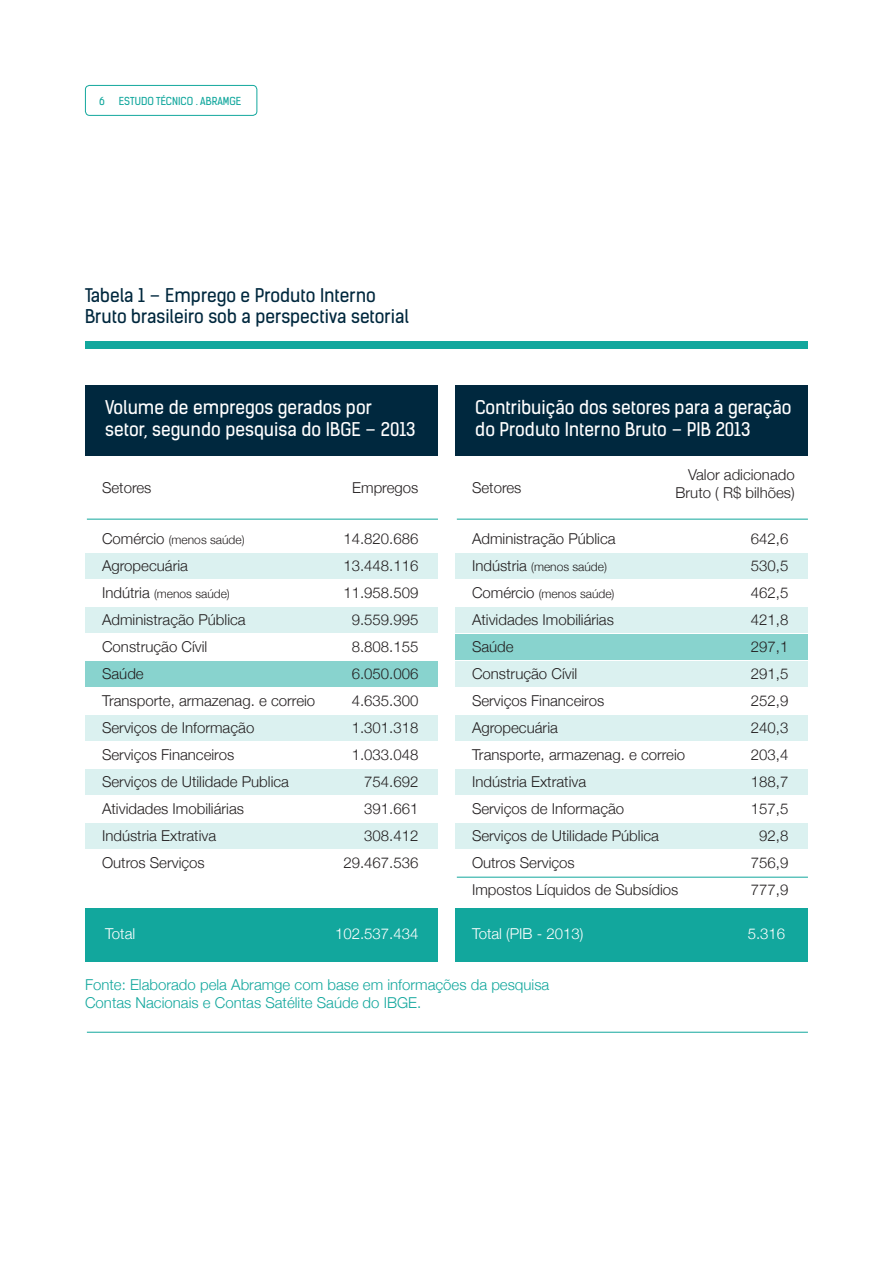
<style>
.page{position:relative;width:893px;height:1263px;background:#fff}
.page>*{position:absolute;margin:0;border:0;box-sizing:border-box;transform-origin:0 0}
.t1{font:18px/21.6px "Kelson Sans";color:#fff}
.t2{font:18px "Kelson Sans";color:#00283e}
.t3{font:300 15px "Helvetica Neue";color:#231f20}
._04_texto_corrido{font:300 15px "Helvetica Neue";color:#12a79d}
.t4{font:300 15px "Helvetica Neue";color:#fff}
.t5{font:300 12px "Helvetica Neue";color:#231f20}
.t6{font:10.5px "Kelson Sans";color:#12a79d}
.s1{font-size:15px}
</style>
<div class="page">
<div style="left:85px;top:85px;width:172px;height:31px;border:1px solid #12a79d;border-radius:4px"></div>
<div style="left:85px;top:554px;width:353px;height:25px;background:#dbf1f0"></div>
<div style="left:455px;top:554px;width:353px;height:25px;background:#dbf1f0"></div>
<div style="left:85px;top:607px;width:353px;height:25px;background:#dbf1f0"></div>
<div style="left:455px;top:607px;width:353px;height:25px;background:#dbf1f0"></div>
<div style="left:455px;top:661px;width:353px;height:26px;background:#dbf1f0"></div>
<div style="left:85px;top:661px;width:353px;height:26px;background:#88d3ce"></div>
<div style="left:455px;top:634px;width:353px;height:26px;background:#88d3ce"></div>
<div style="left:85px;top:716px;width:353px;height:25px;background:#dbf1f0"></div>
<div style="left:455px;top:716px;width:353px;height:25px;background:#dbf1f0"></div>
<div style="left:85px;top:769px;width:353px;height:25px;background:#dbf1f0"></div>
<div style="left:455px;top:769px;width:353px;height:25px;background:#dbf1f0"></div>
<div style="left:85px;top:823px;width:353px;height:26px;background:#dbf1f0"></div>
<div style="left:455px;top:823px;width:353px;height:26px;background:#dbf1f0"></div>
<hr style="left:87px;top:519px;width:351px;height:1px;background:#12a79d">
<hr style="left:87px;top:1032px;width:721px;height:1px;background:#12a79d">
<hr style="left:457px;top:519px;width:351px;height:1px;background:#12a79d">
<hr style="left:457px;top:877px;width:351px;height:1px;background:#12a79d">
<div style="left:85px;top:385px;width:353px;height:71px;background:#00283e"></div>
<div style="left:85px;top:908px;width:353px;height:53px;background:#12a79d"></div>
<div style="left:455px;top:385px;width:353px;height:71px;background:#00283e"></div>
<div style="left:455px;top:908px;width:353px;height:53px;background:#12a79d"></div>
<div style="left:85px;top:341px;width:723px;height:8px;background:#12a79d"></div>
<p class="t6" style="left:99px;top:94px;width:7px">6</p>
<p class="t6" style="left:119px;top:94px;width:124px">ESTUDO TÉCNICO . ABRAMGE</p>
<p class="t2" style="left:85px;top:284px;width:292px">Tabela 1 – Emprego e Produto Interno</p>
<p class="t2" style="left:85px;top:305px;width:326px">Bruto brasileiro sob a perspectiva setorial</p>
<p class="t1" style="left:105px;top:397px;width:312px">Volume de empregos gerados por setor, segundo pesquisa do IBGE – 2013</p>
<p class="t1" style="left:475px;top:397px;width:318px">Contribuição dos setores para a geração do Produto Interno Bruto – PIB 2013</p>
<p class="t3" style="left:102px;top:475px;width:51px">Setores</p>
<p class="t3" style="left:352px;top:475px;width:68px">Empregos</p>
<p class="t3" style="left:472px;top:475px;width:51px">Setores</p>
<p class="t3" style="left:688px;top:463px;width:108px">Valor adicionado</p>
<p class="t3" style="left:675px;top:481px;width:121px">Bruto ( R$ bilhões)</p>
<p class="t5" style="left:102px;top:530px;width:144px"><span class="s1">Comércio</span> (menos saúde)</p>
<p class="t3" style="left:102px;top:553px;width:87px">Agropecuária</p>
<p class="t5" style="left:102px;top:584px;width:129px"><span class="s1">Indútria</span> (menos saúde)</p>
<p class="t3" style="left:102px;top:607px;width:145px">Administração Pública</p>
<p class="t3" style="left:102px;top:634px;width:107px">Construção Cívil</p>
<p class="t3" style="left:102px;top:661px;width:43px">Saúde</p>
<p class="t3" style="left:102px;top:688px;width:215px">Transporte, armazenag. e correio</p>
<p class="t3" style="left:102px;top:715px;width:154px">Serviços de Informação</p>
<p class="t3" style="left:102px;top:742px;width:134px">Serviços Financeiros</p>
<p class="t3" style="left:102px;top:769px;width:188px">Serviços de Utilidade Publica</p>
<p class="t3" style="left:102px;top:796px;width:143px">Atividades Imobiliárias</p>
<p class="t3" style="left:102px;top:823px;width:116px">Indústria Extrativa</p>
<p class="t3" style="left:102px;top:850px;width:104px">Outros Serviços</p>
<p class="t3" style="left:343px;top:526px;width:77px">14.820.686</p>
<p class="t3" style="left:343px;top:553px;width:77px">13.448.116</p>
<p class="t3" style="left:343px;top:580px;width:77px">11.958.509</p>
<p class="t3" style="left:352px;top:607px;width:68px">9.559.995</p>
<p class="t3" style="left:352px;top:634px;width:68px">8.808.155</p>
<p class="t3" style="left:352px;top:661px;width:68px">6.050.006</p>
<p class="t3" style="left:352px;top:688px;width:68px">4.635.300</p>
<p class="t3" style="left:352px;top:715px;width:68px">1.301.318</p>
<p class="t3" style="left:352px;top:742px;width:68px">1.033.048</p>
<p class="t3" style="left:364px;top:769px;width:56px">754.692</p>
<p class="t3" style="left:364px;top:796px;width:56px">391.661</p>
<p class="t3" style="left:364px;top:823px;width:56px">308.412</p>
<p class="t3" style="left:343px;top:850px;width:77px">29.467.536</p>
<p class="t3" style="left:472px;top:526px;width:145px">Administração Pública</p>
<p class="t5" style="left:472px;top:557px;width:136px"><span class="s1">Indústria</span> (menos saúde)</p>
<p class="t5" style="left:472px;top:584px;width:144px"><span class="s1">Comércio</span> (menos saúde)</p>
<p class="t3" style="left:472px;top:607px;width:143px">Atividades Imobiliárias</p>
<p class="t3" style="left:472px;top:634px;width:43px">Saúde</p>
<p class="t3" style="left:472px;top:661px;width:107px">Construção Cívil</p>
<p class="t3" style="left:472px;top:688px;width:134px">Serviços Financeiros</p>
<p class="t3" style="left:472px;top:715px;width:87px">Agropecuária</p>
<p class="t3" style="left:472px;top:742px;width:215px">Transporte, armazenag. e correio</p>
<p class="t3" style="left:472px;top:769px;width:116px">Indústria Extrativa</p>
<p class="t3" style="left:472px;top:796px;width:154px">Serviços de Informação</p>
<p class="t3" style="left:472px;top:823px;width:188px">Serviços de Utilidade Pública</p>
<p class="t3" style="left:472px;top:850px;width:104px">Outros Serviços</p>
<p class="t3" style="left:472px;top:877px;width:208px">Impostos Líquidos de Subsídios</p>
<p class="t3" style="left:751px;top:526px;width:39px">642,6</p>
<p class="t3" style="left:751px;top:553px;width:39px">530,5</p>
<p class="t3" style="left:751px;top:580px;width:39px">462,5</p>
<p class="t3" style="left:751px;top:607px;width:39px">421,8</p>
<p class="t3" style="left:751px;top:634px;width:39px">297,1</p>
<p class="t3" style="left:751px;top:661px;width:39px">291,5</p>
<p class="t3" style="left:751px;top:688px;width:39px">252,9</p>
<p class="t3" style="left:751px;top:715px;width:39px">240,3</p>
<p class="t3" style="left:751px;top:742px;width:39px">203,4</p>
<p class="t3" style="left:751px;top:769px;width:39px">188,7</p>
<p class="t3" style="left:751px;top:796px;width:39px">157,5</p>
<p class="t3" style="left:759px;top:823px;width:31px">92,8</p>
<p class="t3" style="left:751px;top:850px;width:39px">756,9</p>
<p class="t3" style="left:751px;top:877px;width:39px">777,9</p>
<p class="t4" style="left:105px;top:921px;width:32px">Total</p>
<p class="t4" style="left:472px;top:921px;width:113px">Total (PIB - 2013)</p>
<p class="t4" style="left:335px;top:921px;width:85px">102.537.434</p>
<p class="t4" style="left:748px;top:921px;width:39px">5.316</p>
<p class="_04_texto_corrido" style="left:85px;top:973px;width:466px">Fonte: Elaborado pela Abramge com base em informações da pesquisa</p>
<p class="_04_texto_corrido" style="left:85px;top:991px;width:338px">Contas Nacionais e Contas Satélite Saúde do IBGE.</p>
</div>
